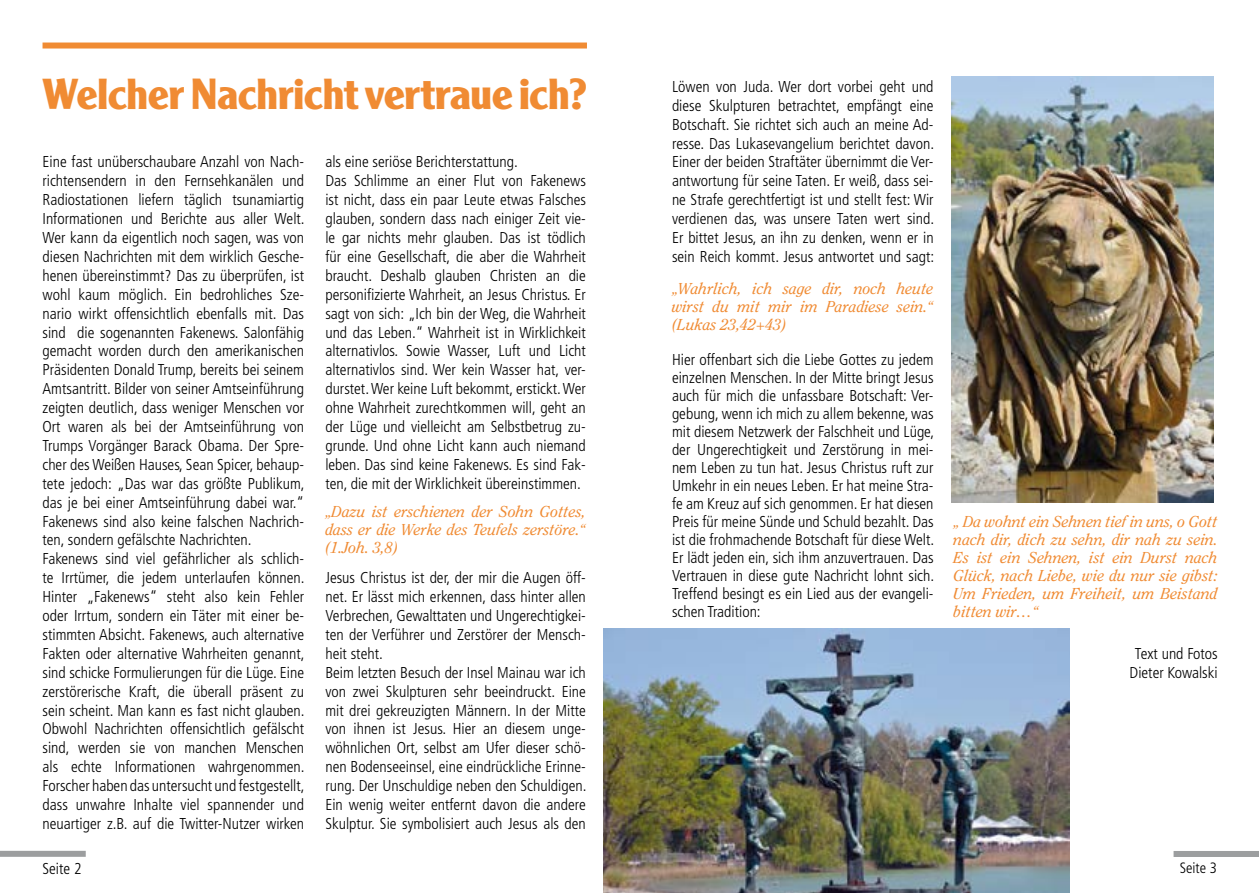
<style>
.page{position:relative;width:1259px;height:893px;background:#fff}
.page>*{position:absolute;margin:0;border:0;box-sizing:border-box;transform-origin:0 0}
.t1{font:800 43.5px "Clearface Gothic BQ";letter-spacing:.015em;color:#f08b33}
.t2{font:300 condensed 15.75px/18.9px "Frutiger";color:#000}
.t3{font:italic 15.75px/18px "Clearface Std";color:#f08b33;text-align:justify}
.t4{font:300 condensed 15px "Frutiger";color:#000}
</style>
<div class="page">
<img style="left:603px;top:629px;width:466px;height:264px">
<img style="left:951px;top:77px;width:262px;height:425px">
<div style="left:43px;top:43px;width:544px;height:6px;background:#f08b33"></div>
<div style="left:0;top:851px;width:86px;height:6px;background:#9c9e9f"></div>
<div style="left:1173px;top:851px;width:86px;height:6px;background:#9c9e9f"></div>
<h1 class="t1" style="left:43px;top:69px;width:545px">Welcher Nachricht vertraue ich?</h1>
<p class="t2" style="left:672px;top:77px;width:264px;text-align:justify">Löwen von Juda. Wer dort vorbei geht und diese Skulpturen betrachtet, empfängt eine Botschaft. Sie richtet sich auch an meine Ad&shy;resse. Das Lukasevangelium berichtet davon.<br>Einer der beiden Straftäter übernimmt die Ver&shy;antwortung für seine Taten. Er weiß, dass sei&shy;ne Strafe gerechtfertigt ist und stellt fest: Wir verdienen das, was unsere Taten wert sind.<br>Er bittet Jesus, an ihn zu denken, wenn er in sein Reich kommt. Jesus antwortet und sagt:</p>
<p class="t3" style="left:672px;top:280px;width:263px">„Wahrlich, ich sage dir, noch heute wirst du mit mir im Paradiese sein.“ (Lukas 23,42+43)</p>
<p class="t2" style="left:672px;top:351px;width:264px;line-height:18px;text-align:justify">Hier offenbart sich die Liebe Gottes zu jedem einzelnen Menschen. In der Mitte bringt Jesus auch für mich die unfassbare Botschaft: Ver&shy;gebung, wenn ich mich zu allem bekenne, was mit diesem Netzwerk der Falschheit und Lüge, der Ungerechtigkeit und Zerstörung in mei&shy;nem Leben zu tun hat. Jesus Christus ruft zur Umkehr in ein neues Leben. Er hat meine Stra&shy;fe am Kreuz auf sich genommen. Er hat diesen Preis für meine Sünde und Schuld bezahlt. Das ist die frohmachende Botschaft für diese Welt.<br>Er lädt jeden ein, sich ihm anzuvertrauen. Das Vertrauen in diese gute Nachricht lohnt sich.<br>Treffend besingt es ein Lied aus der evangeli&shy;schen Tradition:</p>
<p class="t2" style="left:43px;top:153px;width:264px">Eine fast unüberschaubare Anzahl von Nach&shy;richtensendern in den Fernsehkanälen und Radiostationen liefern täglich tsunamiartig Informationen und Berichte aus aller Welt.<br>Wer kann da eigentlich noch sagen, was von diesen Nachrichten mit dem wirklich Gesche&shy;henen übereinstimmt? Das zu überprüfen, ist wohl kaum möglich. Ein bedrohliches Sze&shy;nario wirkt offensichtlich ebenfalls mit. Das sind die sogenannten Fakenews. Salonfähig gemacht worden durch den amerikanischen Präsidenten Donald Trump, bereits bei seinem Amtsantritt. Bilder von seiner Amtseinführung zeigten deutlich, dass weniger Menschen vor Ort waren als bei der Amtseinführung von Trumps Vorgänger Barack Obama. Der Spre&shy;cher des Weißen Hauses, Sean Spicer, behaup&shy;tete jedoch: „Das war das größte Publikum, das je bei einer Amtseinführung dabei war.“ Fakenews sind also keine falschen Nachrich&shy;ten, sondern gefälschte Nachrichten.<br>Fakenews sind viel gefährlicher als schlich&shy;te Irrtümer, die jedem unterlaufen können.<br>Hinter „Fakenews“ steht also kein Fehler oder Irrtum, sondern ein Täter mit einer be&shy;stimmten Absicht. Fakenews, auch alternative Fakten oder alternative Wahrheiten genannt, sind schicke Formulierungen für die Lüge. Eine zerstörerische Kraft, die überall präsent zu sein scheint. Man kann es fast nicht glauben.<br>Obwohl Nachrichten offensichtlich gefälscht sind, werden sie von manchen Menschen als echte Informationen wahrgenommen.<br>Forscher haben das untersucht und festgestellt, dass unwahre Inhalte viel spannender und neuartiger z.B. auf die Twitter-Nutzer wirken</p>
<p class="t2" style="left:325px;top:153px;width:262px">als eine seriöse Berichterstattung.<br>Das Schlimme an einer Flut von Fakenews ist nicht, dass ein paar Leute etwas Falsches glauben, sondern dass nach einiger Zeit vie&shy;le gar nichts mehr glauben. Das ist tödlich für eine Gesellschaft, die aber die Wahrheit braucht. Deshalb glauben Christen an die personifizierte Wahrheit, an Jesus Christus. Er sagt von sich: „Ich bin der Weg, die Wahrheit und das Leben.“ Wahrheit ist in Wirklichkeit alternativlos. Sowie Wasser, Luft und Licht alternativlos sind. Wer kein Wasser hat, ver&shy;durstet. Wer keine Luft bekommt, erstickt. Wer ohne Wahrheit zurechtkommen will, geht an der Lüge und vielleicht am Selbstbetrug zu&shy;grunde. Und ohne Licht kann auch niemand leben. Das sind keine Fakenews. Es sind Fak&shy;ten, die mit der Wirklichkeit übereinstimmen.</p>
<p class="t3" style="left:325px;top:503px;width:262px">„Dazu ist erschienen der Sohn Gottes, dass er die Werke des Teufels zerstöre.“ (1.Joh. 3,8)</p>
<p class="t2" style="left:325px;top:569px;width:263px">Jesus Christus ist der, der mir die Augen öff&shy;net. Er lässt mich erkennen, dass hinter allen Verbrechen, Gewalttaten und Ungerechtigkei&shy;ten der Verführer und Zerstörer der Mensch&shy;heit steht.<br>Beim letzten Besuch der Insel Mainau war ich von zwei Skulpturen sehr beeindruckt. Eine mit drei gekreuzigten Männern. In der Mitte von ihnen ist Jesus. Hier an diesem unge&shy;wöhnlichen Ort, selbst am Ufer dieser schö&shy;nen Bodenseeinsel, eine eindrückliche Erinne&shy;rung. Der Unschuldige neben den Schuldigen.<br>Ein wenig weiter entfernt davon die andere Skulptur. Sie symbolisiert auch Jesus als den</p>
<p class="t3" style="left:953px;top:512px;width:266px">„ Da wohnt ein Sehnen tief in uns, o Gott nach dir, dich zu sehn, dir nah zu sein.<br>Es ist ein Sehnen, ist ein Durst nach Glück, nach Liebe, wie du nur sie gibst:<br>Um Frieden, um Freiheit, um Beistand bitten wir…“</p>
<p class="t2" style="left:1129px;top:644px;width:90px;text-align:center">Text und Fotos<br>Dieter Kowalski</p>
<p class="t2" style="left:43px;top:859px;width:41px">Seite 2</p>
<p class="t4" style="left:1179px;top:860px;width:39px">Seite 3</p>
</div>
